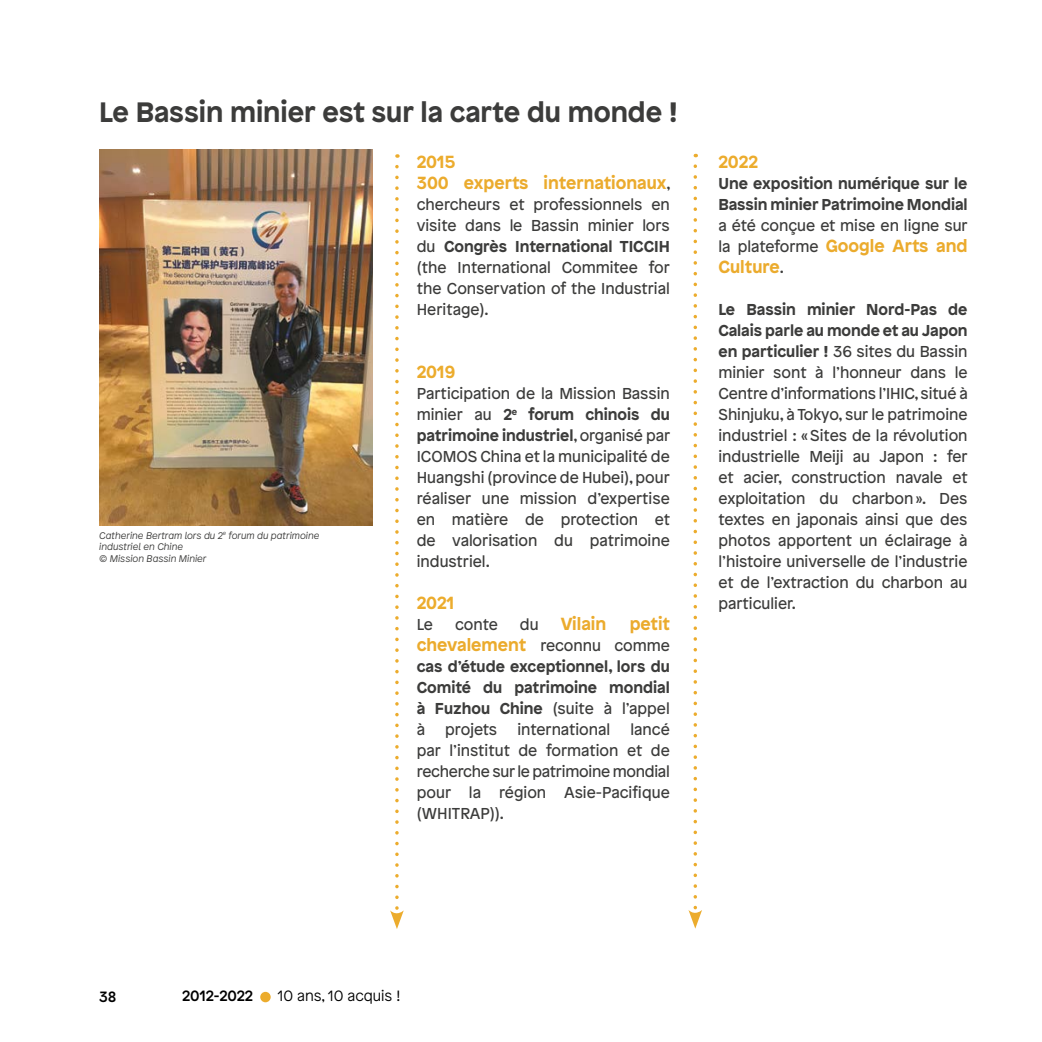
<style>
.page{position:relative;width:1042px;height:1042px;background:#fff}
.page>*{position:absolute;margin:0;border:0;box-sizing:border-box;transform-origin:0 0}
.t1{font:700 28px "Patron";color:#3c3c3b}
.t2{font:700 17.5px/21px "Patron";color:#ebab2d}
.t3{font:700 17.5px "Patron";color:#ecac2d}
.t4{font:15.75px/21px "Patron";color:#3c3c3b;text-align:justify}
.t5{font:700 15.75px/21px "Patron";color:#3c3c3b;text-align:justify}
.t6{font:300 14.88px "Patron";color:#000}
.t7{font:500 14.88px "Patron";color:#000}
.t8{font:italic 300 9.62px/11.5px "Patron";color:#3c3c3b}
.s1{color:#ecac2d}
.s2{font-weight:400;font-size:15.75px;color:#3c3c3b}
.s3{font-weight:700}
.s4{font-size:17.5px;color:#ebab2d}
.s5{font-weight:400}
</style>
<div class="page">
<div style="left:260px;top:992px;width:11px;height:10px;background:#ecac2d;border-radius:50%"></div>
<svg style="left:390px;top:167px;width:14px;height:762px"></svg>
<img style="left:99px;top:150px;width:273px;height:375px">
<svg style="left:688px;top:166px;width:14px;height:762px"></svg>
<h1 class="t1" style="left:99px;top:90px;width:580px">Le Bassin minier est sur la carte du monde !</h1>
<p class="t8" style="left:99px;top:529px;width:222px">Catherine Bertram lors du 2<sup>e</sup> forum du patrimoine industriel en Chine<br>© Mission Bassin Minier</p>
<p class="t2" style="left:417px;top:150px;width:255px"><span class="s1">2015<br></span>300 experts internationaux<span class="s2">,</span></p>
<p class="t4" style="left:417px;top:193px;width:255px">chercheurs et professionnels en visite dans le Bassin minier lors du <span class="s3">Congrès International TICCIH </span>(the International Commitee for the Conservation of the Industrial Heritage).</p>
<p class="t3" style="left:417px;top:358px;width:40px">2019</p>
<p class="t4" style="left:417px;top:382px;width:255px">Participation de la Mission Bassin minier au <span class="s3">2</span><sup>e</sup> <span class="s3">forum chinois du patrimoine industriel</span>, organisé par ICOMOS China et la municipalité de Huangshi (province de Hubei), pour réaliser une mission d’expertise en matière de protection et de valorisation du patrimoine industriel.</p>
<p class="t3" style="left:417px;top:589px;width:39px">2021</p>
<p class="t4" style="left:417px;top:613px;width:18px">Le</p>
<p class="t4" style="left:455px;top:613px;width:44px">conte</p>
<p class="t4" style="left:520px;top:613px;width:20px">du</p>
<p class="t2" style="left:561px;top:612px;width:47px">Vilain</p>
<p class="t2" style="left:630px;top:612px;width:42px">petit</p>
<p class="t5" style="left:417px;top:634px;width:255px"><span class="s4">chevalement</span> <span class="s5">reconnu comme </span>cas d’étude exceptionnel, lors du Comité du patrimoine mondial à Fuzhou Chine <span class="s5">(suite à l’appel à</span></p>
<p class="t4" style="left:445px;top:718px;width:53px">projets</p>
<p class="t4" style="left:517px;top:718px;width:94px">international</p>
<p class="t4" style="left:417px;top:718px;width:255px;text-indent:214px">lancé par l’institut de formation et de recherche sur le patrimoine mondial pour la région Asie-Pacifique (WHITRAP)).</p>
<p class="t3" style="left:718px;top:148px;width:41px">2022</p>
<p class="t5" style="left:718px;top:172px;width:251px">Une exposition numérique sur le<br>Bassin minier Patrimoine Mondial</p>
<p class="t4" style="left:718px;top:214px;width:251px">a été conçue et mise en ligne sur</p>
<p class="t2" style="left:718px;top:234px;width:251px"><span class="s2">la plateforme</span> Google Arts and<br>Culture<span class="s2">.</span></p>
<p class="t4" style="left:718px;top:298px;width:251px"><span class="s3">Le Bassin minier Nord-Pas de Calais parle au monde et au Japon en particulier !</span> 36 sites du Bassin minier sont à l’honneur dans le Centre d’informations l’IHIC, situé à Shinjuku, à Tokyo, sur le patrimoine industriel : « Sites de la révolution industrielle Meiji au Japon : fer et acier, construction navale et exploitation du charbon ». Des textes en japonais ainsi que des photos apportent un éclairage à l’histoire universelle de l’industrie et de l’extraction du charbon au particulier.</p>
<p class="t7" style="left:99px;top:985px;width:19px">38</p>
<p class="t7" style="left:182px;top:984px;width:72px">2012-2022</p>
<p class="t6" style="left:278px;top:985px;width:124px">10 ans, 10 acquis !</p>
</div>
